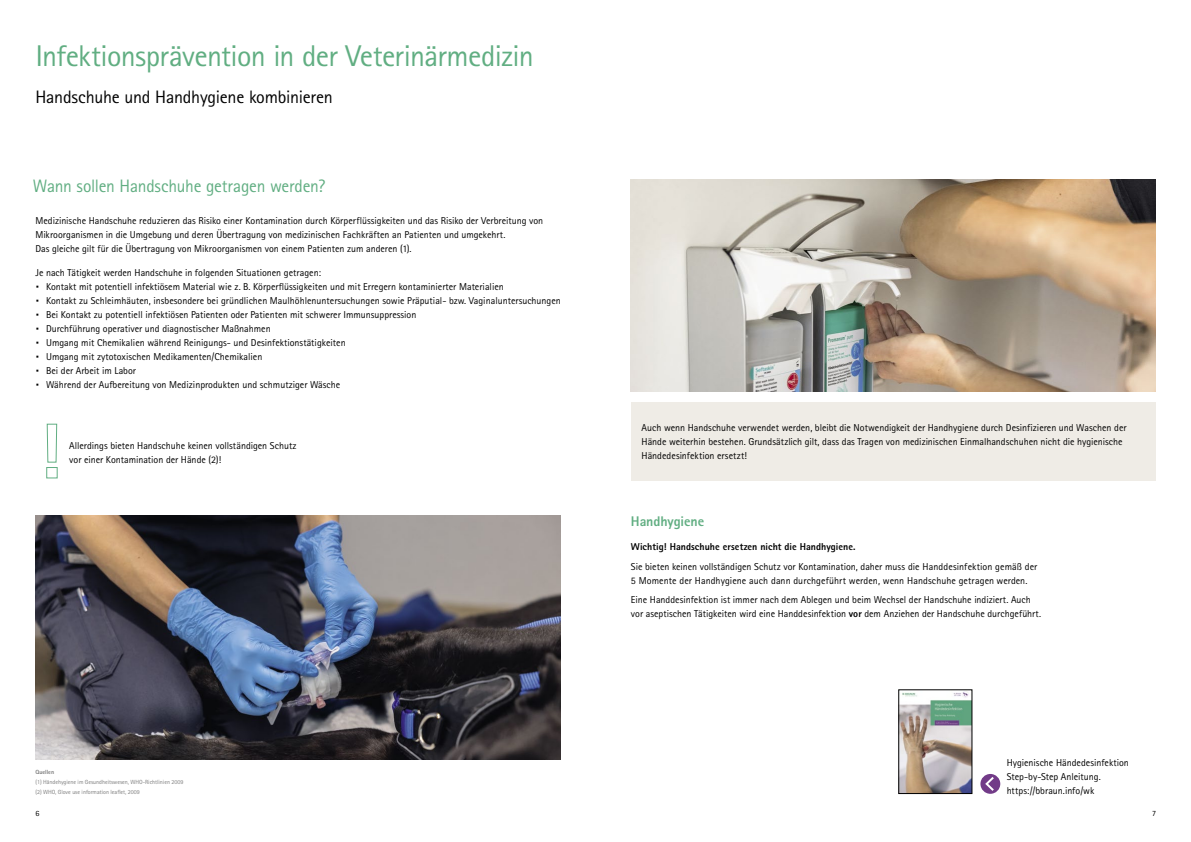
<style>
.page{position:relative;width:1191px;height:842px;background:#fff}
.page>*{position:absolute;margin:0;border:0;box-sizing:border-box;transform-origin:0 0}
.t1{font:30px "Rotis Sans Serif Pro";letter-spacing:-.02em;color:#61ae82}
.t2{font:18px "Rotis Sans Serif Pro";letter-spacing:-.015em;color:#000}
.t3{font:18px "Rotis Sans Serif Pro";letter-spacing:-.01em;color:#61ae82}
.t4{font:800 14px "Rotis Sans Serif Pro";letter-spacing:-.005em;color:#61ae82}
.t5{font:10px/14px "Rotis Sans Serif Pro";color:#000}
.t6{font:800 10px "Rotis Sans Serif Pro";color:#000}
.t7{font:8px "Rotis Sans Serif Pro";color:#000}
.t8{font:6px/9.8px "Rotis Sans Serif Pro";letter-spacing:-.005em;color:#7c7c7c}
.t9{font:800 6px "Rotis Sans Serif Pro";letter-spacing:-.005em;color:#7c7c7c}
.s1{font-size:20px}
.s2{font-weight:800}
</style>
<div class="page">
<img style="left:35px;top:516px;width:525px;height:244px">
<div style="left:631px;top:403px;width:524px;height:78px;background:#efece6"></div>
<img style="left:631px;top:179px;width:524px;height:213px">
<img style="left:900px;top:691px;width:70px;height:101px">
<div style="left:898px;top:689px;width:74px;height:105px;border:1px solid #000"></div>
<svg style="left:46px;top:423px;width:12px;height:40px"></svg>
<div style="left:46px;top:467px;width:12px;height:11px;border:1px solid #61ae82"></div>
<svg style="left:980px;top:774px;width:20px;height:20px"></svg>
<svg style="left:983px;top:775px;width:13px;height:18px"></svg>
<h1 class="t1" style="left:35px;top:38px;width:500px">Infektionsprävention in der Veterinärmedizin</h1>
<h2 class="t2" style="left:35px;top:86px;width:299px">Handschuhe und Handhygiene kombinieren</h2>
<h2 class="t3" style="left:33px;top:175px;width:294px">Wann sollen Handschuhe getragen werden?</h2>
<p class="t5" style="left:35px;top:213px;width:509px">Medizinische Handschuhe reduzieren das Risiko einer Kontamination durch Körperflüssigkeiten und das Risiko der Verbreitung von<br>Mikroorganismen in die Umgebung und deren Übertragung von medizinischen Fachkräften an Patienten und umgekehrt.<br>Das gleiche gilt für die Übertragung von Mikroorganismen von einem Patienten zum anderen (1).</p>
<p class="t5" style="left:35px;top:265px;width:527px">Je nach Tätigkeit werden Handschuhe in folgenden Situationen getragen:<br><span class="s1">·</span> Kontakt mit potentiell infektiösem Material wie z. B. Körperflüssigkeiten und mit Erregern kontaminierter Materialien<br><span class="s1">·</span> Kontakt zu Schleimhäuten, insbesondere bei gründlichen Maulhöhlenuntersuchungen sowie Präputial- bzw. Vaginaluntersuchungen <span class="s1">·</span> Bei Kontakt zu potentiell infektiösen Patienten oder Patienten mit schwerer Immunsuppression<br><span class="s1">·</span> Durchführung operativer und diagnostischer Maßnahmen<br><span class="s1">·</span> Umgang mit Chemikalien während Reinigungs- und Desinfektionstätigkeiten<br><span class="s1">·</span> Umgang mit zytotoxischen Medikamenten/Chemikalien<br><span class="s1">·</span> Bei der Arbeit im Labor<br><span class="s1">·</span> Während der Aufbereitung von Medizinprodukten und schmutziger Wäsche</p>
<p class="t5" style="left:69px;top:438px;width:229px">Allerdings bieten Handschuhe keinen vollständigen Schutz vor einer Kontamination der Hände (2)!</p>
<p class="t9" style="left:35px;top:768px;width:20px">Quellen</p>
<p class="t8" style="left:35px;top:777px;width:149px">(1) Händehygiene im Gesundheitswesen, WHO-Richtlinien 2009 (2) WHO, Glove use information leaflet, 2009</p>
<p class="t5" style="left:641px;top:421px;width:486px">Auch wenn Handschuhe verwendet werden, bleibt die Notwendigkeit der Handhygiene durch Desinfizieren und Waschen der<br>Hände weiterhin bestehen. Grundsätzlich gilt, dass das Tragen von medizinischen Einmalhandschuhen nicht die hygienische<br>Händedesinfektion ersetzt!</p>
<h3 class="t4" style="left:631px;top:512px;width:75px">Handhygiene</h3>
<p class="t6" style="left:631px;top:540px;width:226px">Wichtig! Handschuhe ersetzen nicht die Handhygiene.</p>
<p class="t5" style="left:631px;top:559px;width:408px">Sie bieten keinen vollständigen Schutz vor Kontamination, daher muss die Handdesinfektion gemäß der<br>5 Momente der Handhygiene auch dann durchgeführt werden, wenn Handschuhe getragen werden.</p>
<p class="t5" style="left:631px;top:593px;width:412px">Eine Handdesinfektion ist immer nach dem Ablegen und beim Wechsel der Handschuhe indiziert. Auch vor aseptischen Tätigkeiten wird eine Handdesinfektion <span class="s2">vor</span> dem Anziehen der Handschuhe durchgeführt.</p>
<p class="t5" style="left:1006px;top:755px;width:124px">Hygienische Händedesinfektion<br>Step-by-Step Anleitung. https://bbraun.info/wk</p>
<p class="t7" style="left:35px;top:809px;width:5px">6</p>
<p class="t7" style="left:1152px;top:809px;width:5px">7</p>
</div>
